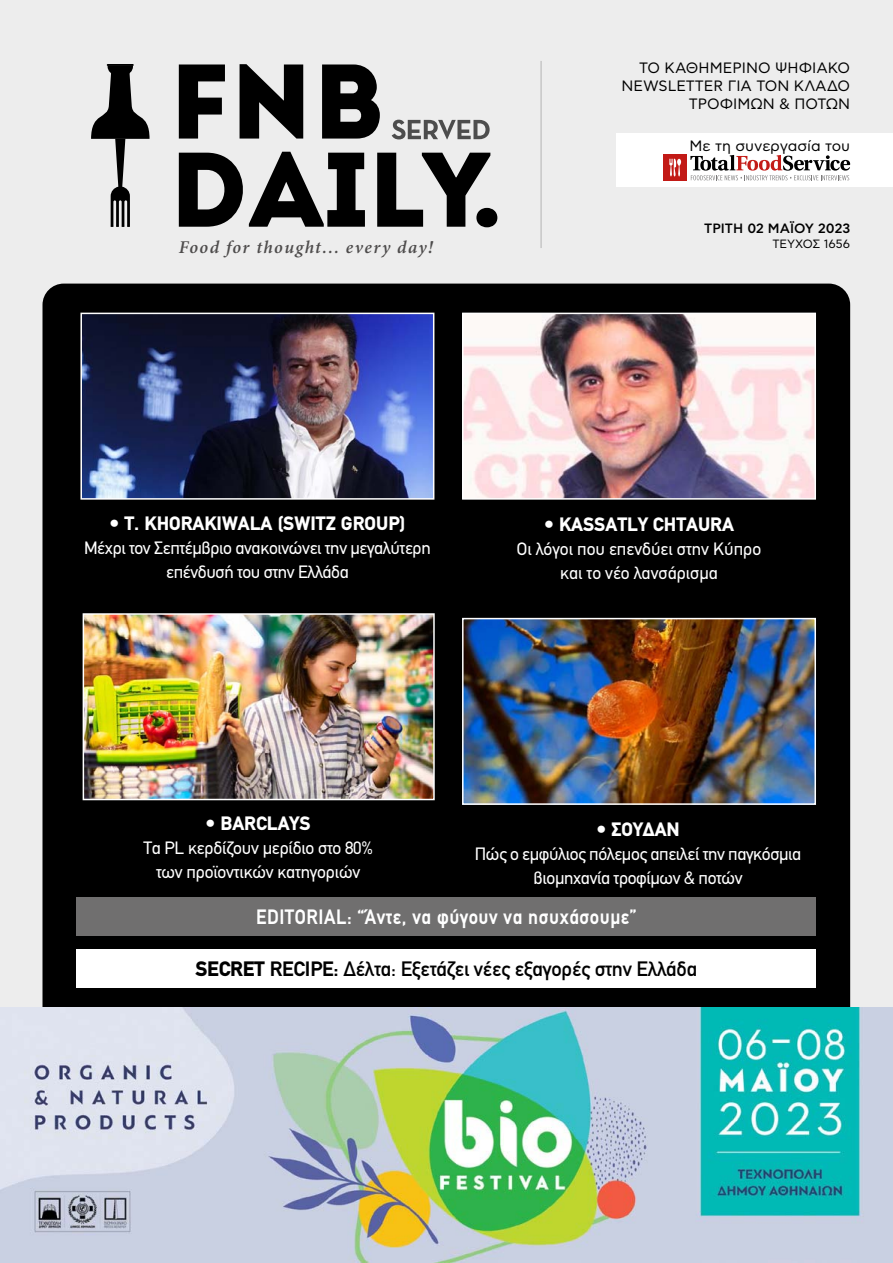
<style>
.page{position:relative;width:893px;height:1263px;background:#ededed}
.page>*{position:absolute;margin:0;border:0;box-sizing:border-box;transform-origin:0 0}
.t1{font:500 21px "PF Din Text";letter-spacing:-.01em;color:#000}
.t2{font:700 21px "PF Din Text";letter-spacing:.03em;color:#fff;scale:.9 1}
.t3{font:900 19.5px "PF Din Text";color:#fff}
.t4{font:18px/24px "PF Din Text";letter-spacing:-.02em;color:#fff;text-align:center}
.t5{font:18px/24px "PF Din Text";color:#fff;text-align:center}
.t6{font:italic 600 18px "Minion Pro";letter-spacing:.08em;color:#4e4c4c}
.t7{font:15px/18px "CF Asty Std";color:#000;text-align:right}
.t8{font:500 13.5px "CF Asty Std";color:#000}
.t9{font:12px "CF Asty Std";color:#000}
.s1{font-weight:900}
.s2{font-weight:700}
</style>
<div class="page">
<hr style="left:541px;top:61px;width:1px;height:187px;background:#b3b3b3">
<div style="left:43px;top:284px;width:807px;height:936px;background:#000;border-radius:21px"></div>
<div style="left:616px;top:133px;width:277px;height:54px;background:#fff"></div>
<div style="left:663px;top:154px;width:24px;height:27px;background:#c21a16"></div>
<svg style="left:669px;top:158px;width:12px;height:19px"></svg>
<svg style="left:690px;top:155px;width:160px;height:25px"></svg>
<hr style="left:107px;top:64px;width:27px;height:2px;background:#000">
<svg style="left:91px;top:66px;width:59px;height:161px"></svg>
<svg style="left:179px;top:65px;width:46px;height:74px"></svg>
<svg style="left:240px;top:64px;width:63px;height:75px"></svg>
<svg style="left:322px;top:65px;width:58px;height:74px"></svg>
<svg style="left:179px;top:152px;width:186px;height:75px"></svg>
<svg style="left:377px;top:153px;width:113px;height:74px"></svg>
<div style="left:476px;top:208px;width:21px;height:19px;background:#000;border-radius:50%"></div>
<svg style="left:392px;top:120px;width:98px;height:19px"></svg>
<div style="left:77px;top:897px;width:739px;height:39px;background:#706f6f"></div>
<div style="left:77px;top:949px;width:739px;height:38px;background:#fff"></div>
<img style="left:465px;top:621px;width:348px;height:181px">
<div style="left:462px;top:618px;width:354px;height:187px;border:2px solid #fff"></div>
<img style="left:83px;top:316px;width:348px;height:181px">
<div style="left:80px;top:313px;width:354px;height:187px;border:2px solid #fff"></div>
<img style="left:465px;top:316px;width:348px;height:181px">
<div style="left:462px;top:313px;width:354px;height:187px;border:2px solid #fff"></div>
<img style="left:86px;top:616px;width:346px;height:181px">
<div style="left:83px;top:613px;width:352px;height:187px;border:2px solid #fff"></div>
<img style="left:0;top:1007px;width:893px;height:256px">
<p class="t7" style="left:621px;top:59px;width:230px">ΤΟ ΚΑΘΗΜΕΡΙΝΟ ΨΗΦΙΑΚΟ<br>NEWSLETTER ΓΙΑ ΤΟΝ ΚΛΑΔΟ<br>ΤΡΟΦΙΜΩΝ &amp; ΠΟΤΩΝ</p>
<p class="t6" style="left:179px;top:240px;width:256px">Food for thought... every day!</p>
<p class="t7" style="left:689px;top:136px;width:162px">Με τη συνεργασία του</p>
<p class="t8" style="left:704px;top:221px;width:148px">ΤΡΙΤΗ 02 ΜΑΪΟΥ 2023</p>
<p class="t9" style="left:772px;top:237px;width:79px">ΤΕΥΧΟΣ 1656</p>
<p class="t3" style="left:109px;top:516px;width:297px">• T. KHORAKIWALA (SWITZ GROUP)</p>
<p class="t4" style="left:84px;top:537px;width:348px">Μέχρι τον Σεπτέμβριο ανακοινώνει την μεγαλύτερη επένδυσή του στην Ελλάδα</p>
<p class="t3" style="left:544px;top:518px;width:191px">• KASSATLY CHTAURA</p>
<p class="t5" style="left:517px;top:539px;width:246px">Οι λόγοι που επενδύει στην Κύπρο και το νέο λανσάρισμα</p>
<p class="t3" style="left:206px;top:817px;width:107px">• BARCLAYS</p>
<p class="t4" style="left:143px;top:838px;width:231px">Τα PL κερδίζουν μερίδιο στο 80% των προϊοντικών κατηγοριών</p>
<p class="t3" style="left:596px;top:823px;width:85px">• ΣΟΥΔΑΝ</p>
<p class="t4" style="left:475px;top:844px;width:328px">Πώς ο εμφύλιος πόλεμος απειλεί την παγκόσμια βιομηχανία τροφίμων &amp; ποτών</p>
<p class="t2" style="left:256px;top:910px;width:424px">EDITORIAL: “Άντε, να φύγουν να ησυχάσουμε”</p>
<p class="t1" style="left:195px;top:957px;width:503px"><span class="s1">SECRET</span> <span class="s2">RECIPE:</span> Δέλτα: Εξετάζει νέες εξαγορές στην Ελλάδα</p>
</div>
